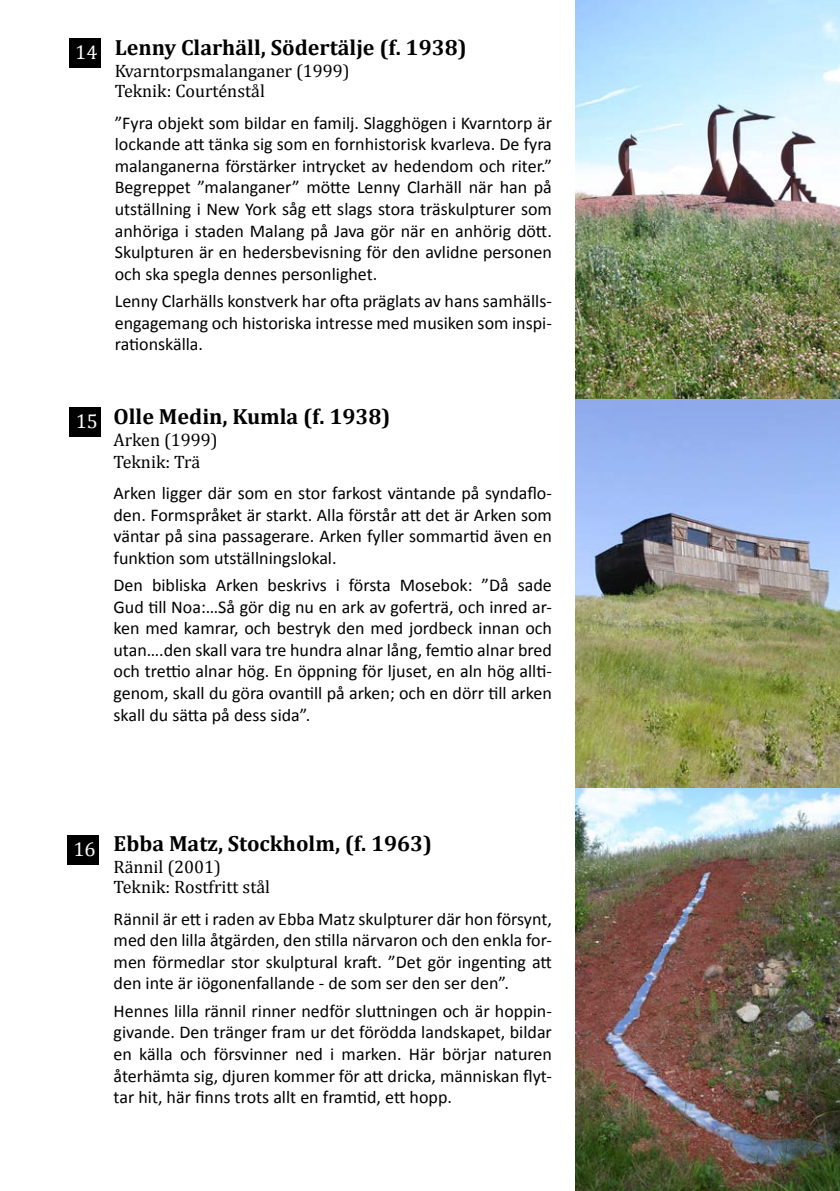
<style>
.page{position:relative;width:840px;height:1191px;background:#fff}
.page>*{position:absolute;margin:0;border:0;box-sizing:border-box;transform-origin:0 0}
.t1{font:700 22px "Cambria";color:#000}
.t2{font:18px/21.6px "Calibri";color:#000;text-align:justify}
.t3{font:18px/20px "Cambria";color:#000}
</style>
<div class="page">
<div style="left:69px;top:38px;width:32px;height:30px;background:#000"></div>
<img style="left:575px;top:0;width:264px;height:788px">
<div style="left:69px;top:407px;width:32px;height:29px;background:#000"></div>
<img style="left:575px;top:788px;width:264px;height:403px">
<div style="left:67px;top:835px;width:32px;height:30px;background:#000"></div>
<p class="t1" style="left:75px;top:32px;width:393px"><sub>14</sub> Lenny Clarhäll, Södertälje (f. 1938)</p>
<p class="t3" style="left:115px;top:61px;width:236px">Kvarntorpsmalanganer (1999)<br>Teknik: Courténstål</p>
<p class="t2" style="left:115px;top:112px;width:438px">”Fyra objekt som bildar en familj. Slagghögen i Kvarntorp är lockande att tänka sig som en fornhistorisk kvarleva. De fyra malanganerna förstärker intrycket av hedendom och riter.” Begreppet ”malanganer” mötte Lenny Clarhäll när han på utställning i New York såg ett slags stora träskulpturer som anhöriga i staden Malang på Java gör när en anhörig dött.<br>Skulpturen är en hedersbevisning för den avlidne personen och ska spegla dennes personlighet.</p>
<p class="t2" style="left:115px;top:290px;width:438px">Lenny Clarhälls konstverk har ofta präglats av hans samhälls&shy;engagemang och historiska intresse med musiken som inspi&shy;rationskälla.</p>
<p class="t1" style="left:76px;top:401px;width:316px"><sub>15</sub> Olle Medin, Kumla (f. 1938)</p>
<p class="t3" style="left:113px;top:429px;width:106px;line-height:21.6px">Arken (1999)<br>Teknik: Trä</p>
<p class="t2" style="left:113px;top:482px;width:439px">Arken ligger där som en stor farkost väntande på syndaflo&shy;den. Formspråket är starkt. Alla förstår att det är Arken som väntar på sina passagerare. Arken fyller sommartid även en funktion som utställningslokal.</p>
<p class="t2" style="left:113px;top:574px;width:439px">Den bibliska Arken beskrivs i första Mosebok: ”Då sade Gud till Noa:…Så gör dig nu en ark av goferträ, och inred ar&shy;ken med kamrar, och bestryk den med jordbeck innan och utan….den skall vara tre hundra alnar lång, femtio alnar bred och trettio alnar hög. En öppning för ljuset, en aln hög allti&shy;genom, skall du göra ovantill på arken; och en dörr till arken skall du sätta på dess sida”.</p>
<p class="t1" style="left:73px;top:828px;width:360px"><sub>16</sub> Ebba Matz, Stockholm, (f. 1963)</p>
<p class="t3" style="left:113px;top:857px;width:158px">Rännil (2001)<br>Teknik: Rostfritt stål</p>
<p class="t2" style="left:113px;top:908px;width:439px">Rännil är ett i raden av Ebba Matz skulpturer där hon försynt, med den lilla åtgärden, den stilla närvaron och den enkla for&shy;men förmedlar stor skulptural kraft. ”Det gör ingenting att den inte är iögonenfallande - de som ser den ser den”.</p>
<p class="t2" style="left:113px;top:1000px;width:439px">Hennes lilla rännil rinner nedför sluttningen och är hoppin&shy;givande. Den tränger fram ur det förödda landskapet, bildar en källa och försvinner ned i marken. Här börjar naturen återhämta sig, djuren kommer för att dricka, människan flyt&shy;tar hit, här finns trots allt en framtid, ett hopp.</p>
</div>
